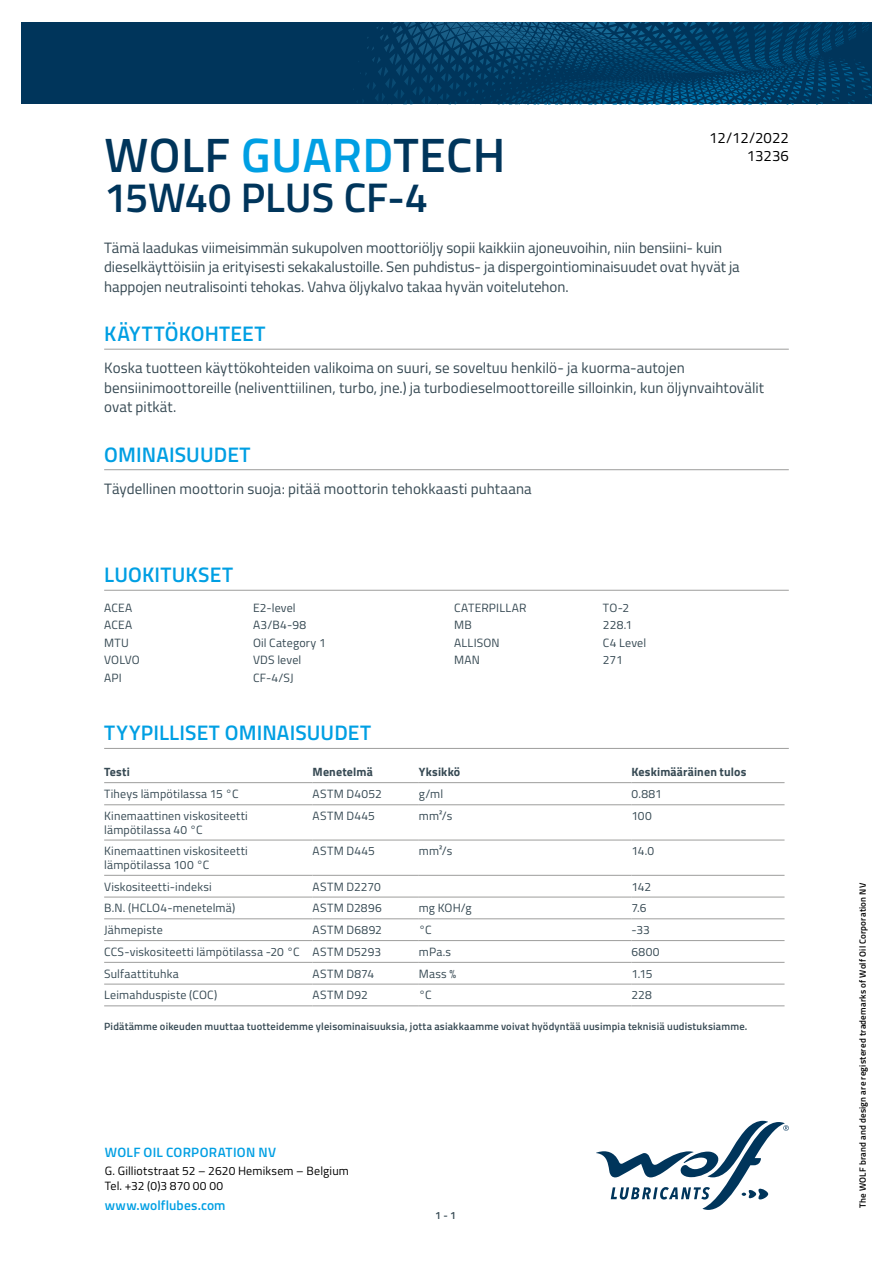
<style>
.page{position:relative;width:893px;height:1263px;background:#fff}
.page>*{position:absolute;margin:0;border:0;box-sizing:border-box;transform-origin:0 0}
.t1{font:600 48.3px "Titillium";letter-spacing:.01em;color:#00355b}
.t2{font:600 41.4px "Titillium";color:#00355b}
.t3{font:600 21px "Titillium";letter-spacing:.005em;color:#009fe3}
.t4{font:15px/19.5px "Titillium";color:#364953}
.t5{font:15px/18px "Titillium";color:#000;text-align:right}
.t6{font:600 13.5px "Titillium";letter-spacing:.015em;color:#009fe3}
.t7{font:12px/13.5px "Titillium";letter-spacing:.015em;color:#364953}
.t8{font:12px/14.4px "Titillium";letter-spacing:.015em;color:#000}
.t9{font:700 12px "Titillium";letter-spacing:.015em;color:#364953}
.t10{font:600 10.5px "Titillium";letter-spacing:.02em;color:#364953}
.t11{font:600 9px "Titillium";letter-spacing:.025em;color:#000}
.s1{color:#009fe3}
</style>
<div class="page">
<svg style="left:596px;top:1121px;width:193px;height:89px"></svg>
<svg style="left:21px;top:22px;width:851px;height:82px;background:#013b62"></svg>
<hr style="left:104px;top:349px;width:685px;height:1px;background:#9d9d9c">
<hr style="left:104px;top:469px;width:685px;height:1px;background:#9d9d9c">
<hr style="left:104px;top:590px;width:685px;height:1px;background:#9d9d9c">
<hr style="left:104px;top:748px;width:685px;height:1px;background:#9d9d9c">
<hr style="left:104px;top:782px;width:209px;height:1px;background:#9d9d9c">
<hr style="left:313px;top:782px;width:106px;height:1px;background:#9d9d9c">
<hr style="left:419px;top:782px;width:212px;height:1px;background:#9d9d9c">
<hr style="left:631px;top:782px;width:153px;height:1px;background:#9d9d9c">
<hr style="left:104px;top:804px;width:209px;height:1px;background:#9d9d9c">
<hr style="left:313px;top:804px;width:106px;height:1px;background:#9d9d9c">
<hr style="left:419px;top:804px;width:212px;height:1px;background:#9d9d9c">
<hr style="left:631px;top:804px;width:153px;height:1px;background:#9d9d9c">
<hr style="left:104px;top:840px;width:209px;height:1px;background:#9d9d9c">
<hr style="left:313px;top:840px;width:106px;height:1px;background:#9d9d9c">
<hr style="left:419px;top:840px;width:212px;height:1px;background:#9d9d9c">
<hr style="left:631px;top:840px;width:153px;height:1px;background:#9d9d9c">
<hr style="left:104px;top:875px;width:209px;height:1px;background:#9d9d9c">
<hr style="left:313px;top:875px;width:106px;height:1px;background:#9d9d9c">
<hr style="left:419px;top:875px;width:212px;height:1px;background:#9d9d9c">
<hr style="left:631px;top:875px;width:153px;height:1px;background:#9d9d9c">
<hr style="left:104px;top:897px;width:209px;height:1px;background:#9d9d9c">
<hr style="left:313px;top:897px;width:106px;height:1px;background:#9d9d9c">
<hr style="left:419px;top:897px;width:212px;height:1px;background:#9d9d9c">
<hr style="left:631px;top:897px;width:153px;height:1px;background:#9d9d9c">
<hr style="left:104px;top:918px;width:209px;height:1px;background:#9d9d9c">
<hr style="left:313px;top:918px;width:106px;height:1px;background:#9d9d9c">
<hr style="left:419px;top:918px;width:212px;height:1px;background:#9d9d9c">
<hr style="left:631px;top:918px;width:153px;height:1px;background:#9d9d9c">
<hr style="left:104px;top:940px;width:209px;height:1px;background:#9d9d9c">
<hr style="left:313px;top:940px;width:106px;height:1px;background:#9d9d9c">
<hr style="left:419px;top:940px;width:212px;height:1px;background:#9d9d9c">
<hr style="left:631px;top:940px;width:153px;height:1px;background:#9d9d9c">
<hr style="left:104px;top:962px;width:209px;height:1px;background:#9d9d9c">
<hr style="left:313px;top:962px;width:106px;height:1px;background:#9d9d9c">
<hr style="left:419px;top:962px;width:212px;height:1px;background:#9d9d9c">
<hr style="left:631px;top:962px;width:153px;height:1px;background:#9d9d9c">
<hr style="left:104px;top:984px;width:209px;height:1px;background:#9d9d9c">
<hr style="left:313px;top:984px;width:106px;height:1px;background:#9d9d9c">
<hr style="left:419px;top:984px;width:212px;height:1px;background:#9d9d9c">
<hr style="left:631px;top:984px;width:153px;height:1px;background:#9d9d9c">
<hr style="left:104px;top:1005px;width:209px;height:1px;background:#9d9d9c">
<hr style="left:313px;top:1005px;width:106px;height:1px;background:#9d9d9c">
<hr style="left:419px;top:1005px;width:212px;height:1px;background:#9d9d9c">
<hr style="left:631px;top:1005px;width:153px;height:1px;background:#9d9d9c">
<p class="t5" style="left:709px;top:128px;width:81px">12/12/2022<br>13236</p>
<h1 class="t1" style="left:104px;top:118px;width:403px">WOLF <span class="s1">GUARD</span>TECH</h1>
<h2 class="t2" style="left:104px;top:166px;width:325px">15W40 PLUS CF-4</h2>
<p class="t4" style="left:104px;top:237px;width:637px">Tämä laadukas viimeisimmän sukupolven moottoriöljy sopii kaikkiin ajoneuvoihin, niin bensiini- kuin dieselkäyttöisiin ja erityisesti sekakalustoille. Sen puhdistus- ja dispergointiominaisuudet ovat hyvät ja happojen neutralisointi tehokas. Vahva öljykalvo takaa hyvän voitelutehon.</p>
<h3 class="t3" style="left:104px;top:318px;width:163px">KÄYTTÖKOHTEET</h3>
<p class="t4" style="left:104px;top:358px;width:661px">Koska tuotteen käyttökohteiden valikoima on suuri, se soveltuu henkilö- ja kuorma-autojen bensiinimoottoreille (neliventtiilinen, turbo, jne.) ja turbodieselmoottoreille silloinkin, kun öljynvaihtovälit ovat pitkät.</p>
<h3 class="t3" style="left:104px;top:438px;width:148px">OMINAISUUDET</h3>
<p class="t4" style="left:104px;top:478px;width:429px">Täydellinen moottorin suoja: pitää moottorin tehokkaasti puhtaana</p>
<h3 class="t3" style="left:104px;top:559px;width:130px">LUOKITUKSET</h3>
<p class="t7" style="left:104px;top:600px;width:30px">ACEA</p>
<p class="t7" style="left:253px;top:600px;width:44px">E2-level</p>
<p class="t7" style="left:104px;top:618px;width:30px">ACEA</p>
<p class="t7" style="left:253px;top:618px;width:55px">A3/B4-98</p>
<p class="t7" style="left:104px;top:635px;width:26px">MTU</p>
<p class="t7" style="left:253px;top:635px;width:74px">Oil Category 1</p>
<p class="t7" style="left:104px;top:653px;width:37px">VOLVO</p>
<p class="t7" style="left:253px;top:653px;width:50px">VDS level</p>
<p class="t7" style="left:104px;top:670px;width:19px">API</p>
<p class="t7" style="left:253px;top:670px;width:42px">CF-4/SJ</p>
<p class="t7" style="left:454px;top:600px;width:74px">CATERPILLAR</p>
<p class="t7" style="left:603px;top:600px;width:28px">TO-2</p>
<p class="t7" style="left:454px;top:618px;width:19px">MB</p>
<p class="t7" style="left:603px;top:618px;width:31px">228.1</p>
<p class="t7" style="left:454px;top:635px;width:47px">ALLISON</p>
<p class="t7" style="left:603px;top:635px;width:45px">C4 Level</p>
<p class="t7" style="left:454px;top:653px;width:27px">MAN</p>
<p class="t7" style="left:603px;top:653px;width:21px">271</p>
<h3 class="t3" style="left:104px;top:717px;width:268px">TYYPILLISET OMINAISUUDET</h3>
<p class="t9" style="left:104px;top:763px;width:27px">Testi</p>
<p class="t9" style="left:313px;top:763px;width:62px">Menetelmä</p>
<p class="t9" style="left:419px;top:763px;width:43px">Yksikkö</p>
<p class="t9" style="left:631px;top:763px;width:116px">Keskimääräinen tulos</p>
<p class="t7" style="left:104px;top:787px;width:136px">Tiheys lämpötilassa 15 °C</p>
<p class="t7" style="left:313px;top:787px;width:71px">ASTM D4052</p>
<p class="t7" style="left:419px;top:787px;width:26px">g/ml</p>
<p class="t7" style="left:631px;top:787px;width:32px">0.881</p>
<p class="t7" style="left:104px;top:809px;width:145px">Kinemaattinen viskositeetti lämpötilassa 40 °C</p>
<p class="t7" style="left:313px;top:809px;width:64px">ASTM D445</p>
<p class="t7" style="left:419px;top:809px;width:35px">mm²/s</p>
<p class="t7" style="left:631px;top:809px;width:22px">100</p>
<p class="t7" style="left:104px;top:844px;width:145px">Kinemaattinen viskositeetti lämpötilassa 100 °C</p>
<p class="t7" style="left:313px;top:844px;width:64px">ASTM D445</p>
<p class="t7" style="left:419px;top:844px;width:35px">mm²/s</p>
<p class="t7" style="left:631px;top:844px;width:24px">14.0</p>
<p class="t7" style="left:104px;top:879px;width:109px">Viskositeetti-indeksi</p>
<p class="t7" style="left:313px;top:879px;width:70px">ASTM D2270</p>
<p class="t7" style="left:631px;top:879px;width:21px">142</p>
<p class="t7" style="left:104px;top:901px;width:133px">B.N. (HCLO4-menetelmä)</p>
<p class="t7" style="left:313px;top:901px;width:71px">ASTM D2896</p>
<p class="t7" style="left:419px;top:901px;width:54px">mg KOH/g</p>
<p class="t7" style="left:631px;top:901px;width:17px">7.6</p>
<p class="t7" style="left:104px;top:923px;width:60px">Jähmepiste</p>
<p class="t7" style="left:313px;top:923px;width:71px">ASTM D6892</p>
<p class="t7" style="left:419px;top:923px;width:14px">°C</p>
<p class="t7" style="left:631px;top:923px;width:20px">-33</p>
<p class="t7" style="left:104px;top:944px;width:278px">CCS-viskositeetti lämpötilassa -20 °C ASTM D5293</p>
<p class="t7" style="left:419px;top:944px;width:34px">mPa.s</p>
<p class="t7" style="left:631px;top:944px;width:30px">6800</p>
<p class="t7" style="left:104px;top:966px;width:76px">Sulfaattituhka</p>
<p class="t7" style="left:313px;top:966px;width:63px">ASTM D874</p>
<p class="t7" style="left:419px;top:966px;width:39px">Mass %</p>
<p class="t7" style="left:631px;top:966px;width:23px">1.15</p>
<p class="t7" style="left:104px;top:988px;width:114px">Leimahduspiste (COC)</p>
<p class="t7" style="left:313px;top:988px;width:57px">ASTM D92</p>
<p class="t7" style="left:419px;top:988px;width:14px">°C</p>
<p class="t7" style="left:631px;top:988px;width:22px">228</p>
<p class="t10" style="left:104px;top:1018px;width:645px">Pidätämme oikeuden muuttaa tuotteidemme yleisominaisuuksia, jotta asiakkaamme voivat hyödyntää uusimpia teknisiä uudistuksiamme.</p>
<p class="t6" style="left:105px;top:1142px;width:173px">WOLF OIL CORPORATION NV</p>
<p class="t8" style="left:105px;top:1163px;width:246px">G. Gilliotstraat 52 – 2620 Hemiksem – Belgium<br>Tel. +32 (0)3 870 00 00</p>
<p class="t6" style="left:105px;top:1195px;width:122px">www.wolflubes.com</p>
<p class="t10" style="left:435px;top:1207px;width:22px">1 - 1</p>
<p class="t11" style="left:856px;top:1208px;width:326px;rotate:-90deg">The WOLF brand and design are registered trademarks of Wolf Oil Corporation NV</p>
</div>
